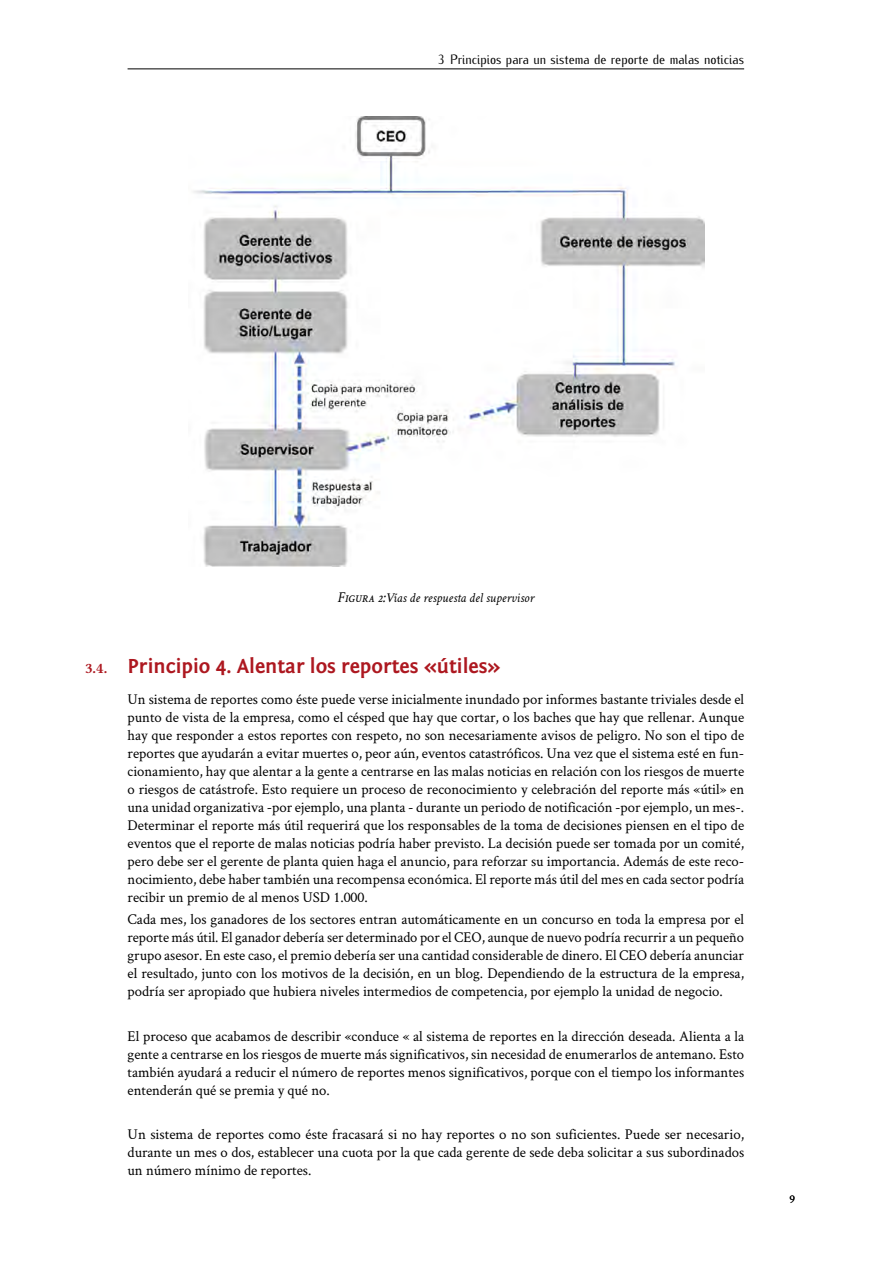
<style>
.page{position:relative;width:893px;height:1263px;background:#fff}
.page>*{position:absolute;margin:0;border:0;box-sizing:border-box;transform-origin:0 0}
.TITRE_Section_1_1{font:700 21px "Fontin Sans";color:#ad1820}
.Texte_COURANT_201{font:15px/18px "Crimson Text";color:#000;text-align:justify}
.t1{font:13.5px "Kurier Cond";color:#000}
.FIGURE_Titre{font:italic 13.5px "Crimson Text";color:#000}
.t2{font:12px "Crimson Text";color:#000}
.s1{font-size:15px}
.s2{font-family:"Lin Libertine OB";font-weight:400;font-size:15px}
</style>
<div class="page">
<hr style="left:128px;top:69px;width:616px;height:1px;background:#000">
<img style="left:193px;top:117px;width:511px;height:450px">
<p class="t1" style="left:438px;top:49px;width:308px">3 Principios para un sistema de reporte de malas noticias</p>
<p class="FIGURE_Titre" style="left:337px;top:590px;width:198px"><span class="s1">Figura 2:</span>Vías de respuesta del supervisor</p>
<p class="TITRE_Section_1_1" style="left:85px;top:655px;width:417px"><span class="s2">3.4.</span> Principio 4. Alentar los reportes «útiles»</p>
<p class="Texte_COURANT_201" style="left:128px;top:690px;width:618px">Un sistema de reportes como éste puede verse inicialmente inundado por informes bastante triviales desde el punto de vista de la empresa, como el césped que hay que cortar, o los baches que hay que rellenar. Aunque hay que responder a estos reportes con respeto, no son necesariamente avisos de peligro. No son el tipo de reportes que ayudarán a evitar muertes o, peor aún, eventos catastróficos. Una vez que el sistema esté en fun&shy;cionamiento, hay que alentar a la gente a centrarse en las malas noticias en relación con los riesgos de muerte o riesgos de catástrofe. Esto requiere un proceso de reconocimiento y celebración del reporte más «útil» en una unidad organizativa -por ejemplo, una planta - durante un periodo de notificación -por ejemplo, un mes-.<br>Determinar el reporte más útil requerirá que los responsables de la toma de decisiones piensen en el tipo de eventos que el reporte de malas noticias podría haber previsto. La decisión puede ser tomada por un comité, pero debe ser el gerente de planta quien haga el anuncio, para reforzar su importancia. Además de este reco&shy;nocimiento, debe haber también una recompensa económica. El reporte más útil del mes en cada sector podría recibir un premio de al menos USD 1.000.</p>
<p class="Texte_COURANT_201" style="left:128px;top:910px;width:618px">Cada mes, los ganadores de los sectores entran automáticamente en un concurso en toda la empresa por el reporte más útil. El ganador debería ser determinado por el CEO, aunque de nuevo podría recurrir a un pequeño grupo asesor. En este caso, el premio debería ser una cantidad considerable de dinero. El CEO debería anunciar el resultado, junto con los motivos de la decisión, en un blog. Dependiendo de la estructura de la empresa, podría ser apropiado que hubiera niveles intermedios de competencia, por ejemplo la unidad de negocio.</p>
<p class="Texte_COURANT_201" style="left:128px;top:1026px;width:618px">El proceso que acabamos de describir «conduce « al sistema de reportes en la dirección deseada. Alienta a la gente a centrarse en los riesgos de muerte más significativos, sin necesidad de enumerarlos de antemano. Esto también ayudará a reducir el número de reportes menos significativos, porque con el tiempo los informantes entenderán qué se premia y qué no.</p>
<p class="Texte_COURANT_201" style="left:128px;top:1125px;width:618px">Un sistema de reportes como éste fracasará si no hay reportes o no son suficientes. Puede ser necesario, durante un mes o dos, establecer una cuota por la que cada gerente de sede deba solicitar a sus subordinados un número mínimo de reportes.</p>
<p class="t2" style="left:790px;top:1191px;width:7px">9</p>
</div>
